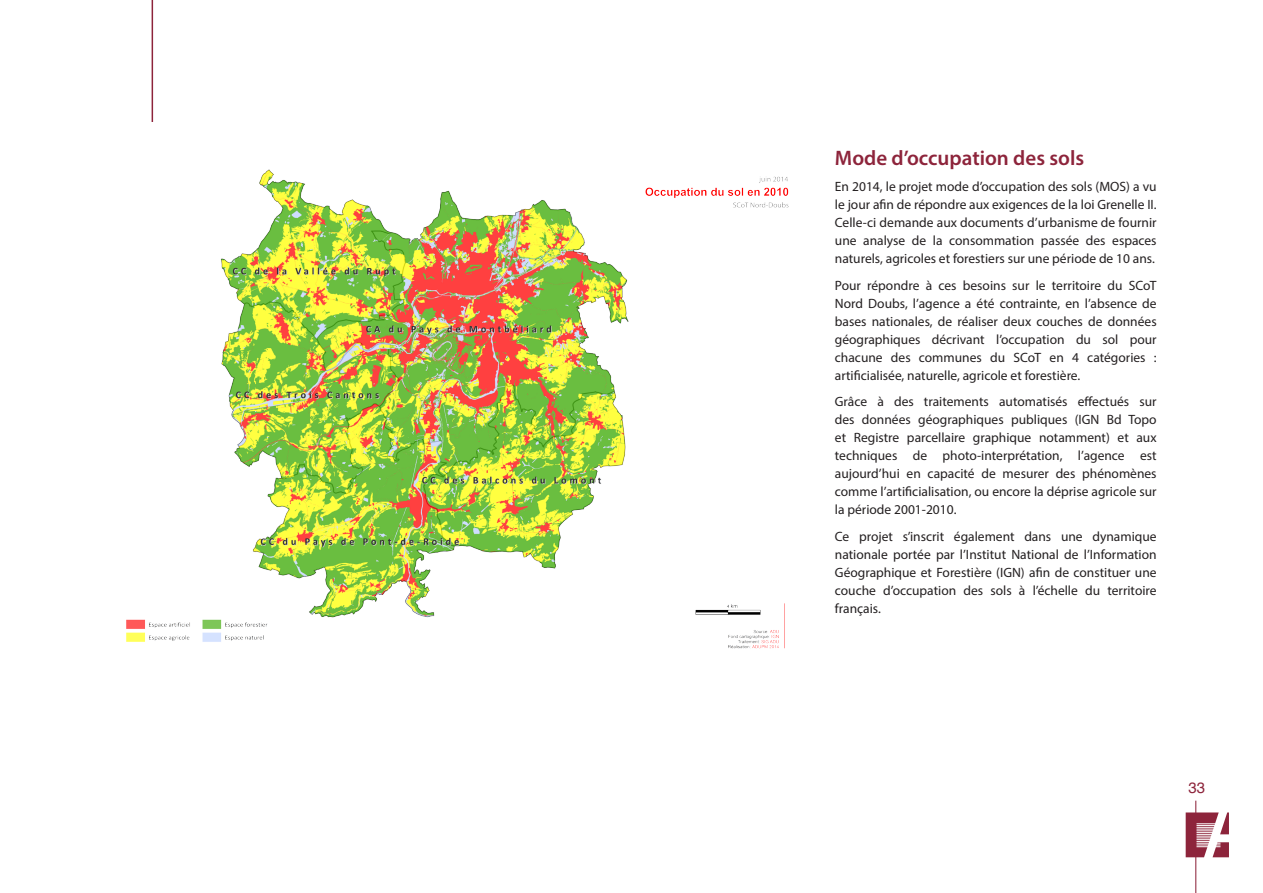
<style>
.page{position:relative;width:1263px;height:893px;background:#fff}
.page>*{position:absolute;margin:0;border:0;box-sizing:border-box;transform-origin:0 0}
.petit_titre{font:600 21px "Myriad Pro";color:#8d243b}
.t1{font:15px "Helvetica";color:#8d243b}
.Texte{font:13.5px/18px "Myriad Pro";color:#231f20;text-align:justify}
</style>
<div class="page">
<svg style="left:1186px;top:812px;width:43px;height:45px"></svg>
<hr style="left:1195px;top:801px;width:1px;height:92px;background:#8d243b">
<hr style="left:152px;top:0;width:1px;height:122px;background:#8d243b">
<img style="left:126px;top:169px;width:663px;height:480px">
<p class="petit_titre" style="left:835px;top:144px;width:251px">Mode d’occupation des sols</p>
<p class="Texte" style="left:835px;top:177px;width:323px">En 2014, le projet mode d’occupation des sols (MOS) a vu le jour afin de répondre aux exigences de la loi Grenelle II.<br>Celle-ci demande aux documents d’urbanisme de fournir une analyse de la consommation passée des espaces naturels, agricoles et forestiers sur une période de 10 ans.</p>
<p class="Texte" style="left:835px;top:276px;width:323px">Pour répondre à ces besoins sur le territoire du SCoT Nord Doubs, l’agence a été contrainte, en l’absence de bases nationales, de réaliser deux couches de données géographiques décrivant l’occupation du sol pour chacune des communes du SCoT en 4 catégories : artificialisée, naturelle, agricole et forestière.</p>
<p class="Texte" style="left:835px;top:392px;width:323px">Grâce à des traitements automatisés effectués sur des données géographiques publiques (IGN Bd Topo et Registre parcellaire graphique notamment) et aux techniques de photo-interprétation, l’agence est aujourd’hui en capacité de mesurer des phénomènes comme l’artificialisation, ou encore la déprise agricole sur la période 2001-2010.</p>
<p class="Texte" style="left:835px;top:527px;width:323px">Ce projet s’inscrit également dans une dynamique nationale portée par l’Institut National de l’Information Géographique et Forestière (IGN) afin de constituer une couche d’occupation des sols à l’échelle du territoire français.</p>
<p class="t1" style="left:1188px;top:776px;width:18px">33</p>
</div>
